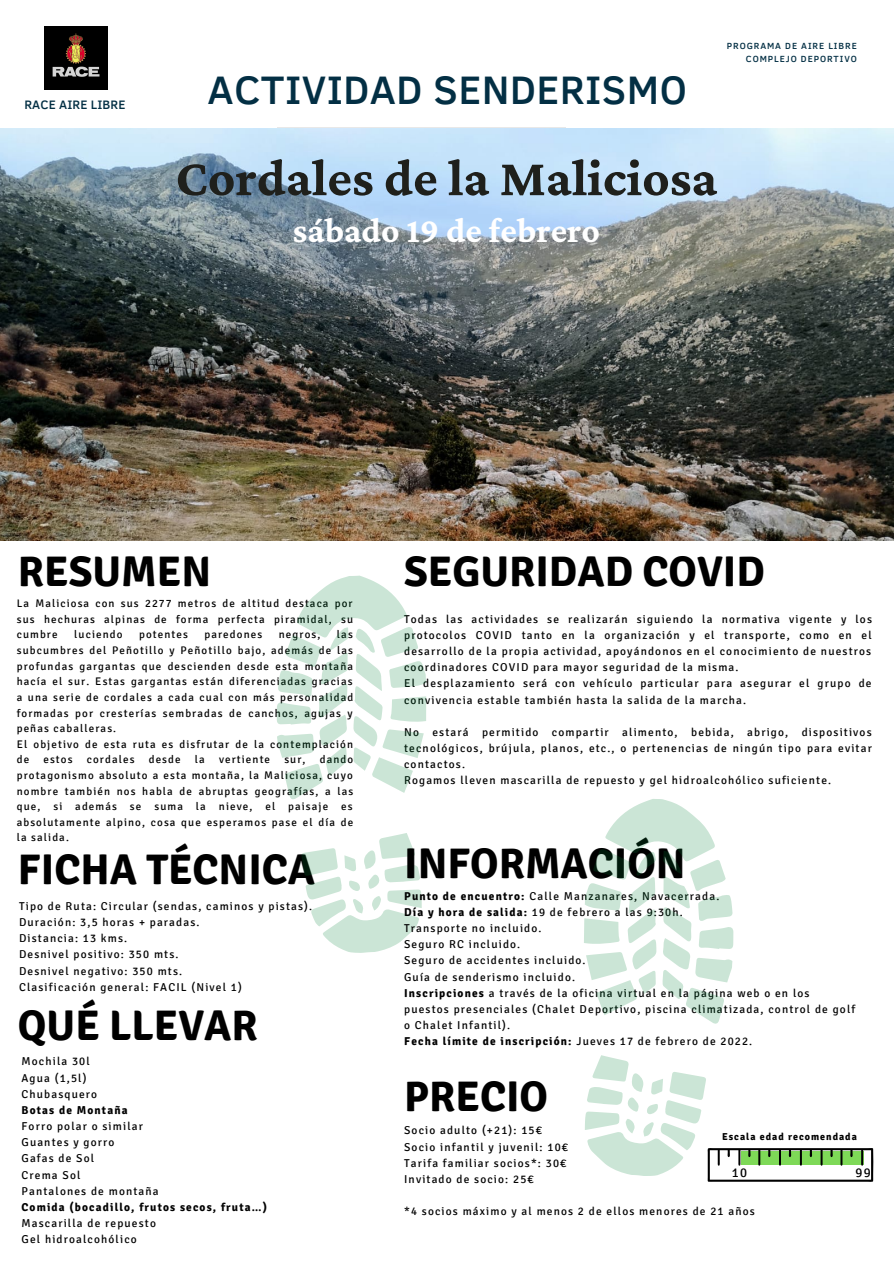
<style>
.page{position:relative;width:894px;height:1264px;background:#fff}
.page>*{position:absolute;margin:0;border:0;box-sizing:border-box;transform-origin:0 0}
.t1{font:700 53.1px "Crimson Pro";color:#1f201c}
.t2{font:700 42.75px "Signika";color:#000}
.t3{font:500 40.8px "Clear Sans";letter-spacing:.01em;color:#032f44}
.t4{font:700 35.55px "Crimson Pro";color:#fff}
.t5{font:13.2px "Signika";color:#000}
.t6{font:500 12.6px "Clear Sans";letter-spacing:.01em;color:#032f44}
.t7{font:11.4px/16.2px "Signika";letter-spacing:.1em;color:#000;text-align:justify}
.t8{font:700 11.4px "Signika";letter-spacing:.1em;color:#000}
.t9{font:10.95px/15.6px "Signika";letter-spacing:.1em;color:#000;text-align:justify}
.t10{font:700 10.05px "Signika";letter-spacing:.1em;color:#000}
.t11{font:500 9.15px "Clear Sans";letter-spacing:.1em;color:#032f44}
.s1{font-family:"Noto Sans Gurmukhi"}
.s2{font-weight:700}
.s3{font-weight:400}
</style>
<div class="page">
<hr style="left:277px;top:127px;width:289px;height:1px;background:#e8e8e8">
<img style="left:44px;top:27px;width:63px;height:63px">
<svg style="left:276px;top:575px;width:150px;height:224px"></svg>
<svg style="left:301px;top:833px;width:121px;height:120px"></svg>
<svg style="left:584px;top:799px;width:150px;height:225px"></svg>
<svg style="left:585px;top:1055px;width:288px;height:126px"></svg>
<img style="left:0;top:128px;width:893px;height:412px">
<p class="t6" style="left:24px;top:95px;width:103px">RACE AIRE LIBRE</p>
<p class="t3" style="left:207px;top:60px;width:480px">ACTIVIDAD SENDERISMO</p>
<p class="t11" style="left:726px;top:39px;width:131px">PROGRAMA DE AIRE LIBRE</p>
<p class="t11" style="left:745px;top:52px;width:112px">COMPLEJO DEPORTIVO</p>
<p class="t1" style="left:175px;top:148px;width:543px">Cordales de la Maliciosa</p>
<p class="t4" style="left:293px;top:210px;width:308px">sábado 19 de febrero</p>
<p class="t2" style="left:18px;top:545px;width:194px">RESUMEN</p>
<p class="t9" style="left:17px;top:596px;width:338px">La Maliciosa con sus 2277 metros de altitud destaca por sus hechuras alpinas de forma perfecta piramidal, su cumbre</p>
<p class="t9" style="left:17px;top:627px;width:338px;text-indent:320px">las subcumbres del Peñotillo y Peñotillo bajo, además de las profundas gargantas que descienden desde esta montaña hacía el sur. Estas gargantas están diferenciadas gracias a una serie de cordales a cada cual con más personalidad formadas por cresterías sembradas de canchos, agujas y peñas caballeras.</p>
<p class="t9" style="left:17px;top:736px;width:338px">El objetivo de esta ruta es disfrutar de la contemplación de</p>
<p class="t9" style="left:74px;top:627px;width:50px">luciendo</p>
<p class="t9" style="left:139px;top:627px;width:50px">potentes</p>
<p class="t9" style="left:204px;top:627px;width:59px">paredones</p>
<p class="t9" style="left:279px;top:627px;width:43px">negros,</p>
<p class="t9" style="left:17px;top:752px;width:338px;text-indent:303px">dando protagonismo absoluto a esta montaña, la Maliciosa, cuyo nombre también nos habla de abruptas geografías, a las que, si además se suma la nieve, el paisaje es absolutamente alpino, cosa que esperamos pase el día de la salida.</p>
<p class="t2" style="left:18px;top:843px;width:298px">FICHA TÉCNICA</p>
<p class="t9" style="left:43px;top:752px;width:31px">estos</p>
<p class="t9" style="left:87px;top:752px;width:49px">cordales</p>
<p class="t9" style="left:149px;top:752px;width:33px">desde</p>
<p class="t9" style="left:195px;top:752px;width:11px">la</p>
<p class="t9" style="left:219px;top:752px;width:53px">vertiente</p>
<p class="t9" style="left:284px;top:752px;width:23px">sur,</p>
<p class="t7" style="left:19px;top:898px;width:294px">Tipo de Ruta: Circular (sendas, caminos y pistas).</p>
<p class="t7" style="left:19px;top:914px;width:182px">Duración: 3,5 horas + paradas.</p>
<p class="t7" style="left:19px;top:930px;width:110px">Distancia: 13 kms.</p>
<p class="t7" style="left:19px;top:946px;width:161px">Desnivel positivo: 350 mts.</p>
<p class="t7" style="left:19px;top:962px;width:165px">Desnivel negativo: 350 mts.</p>
<p class="t7" style="left:19px;top:978px;width:224px">Clasificación general: FACIL (Nivel 1)</p>
<p class="t2" style="left:18px;top:1000px;width:241px">QUÉ LLEVAR</p>
<p class="t7" style="left:22px;top:1053px;width:70px">Mochila 30l</p>
<p class="t7" style="left:22px;top:1069px;width:66px">Agua (1,5l)</p>
<p class="t7" style="left:22px;top:1085px;width:77px">Chubasquero</p>
<p class="t8" style="left:22px;top:1103px;width:107px">Botas de Montaña</p>
<p class="t7" style="left:22px;top:1118px;width:123px">Forro polar o similar</p>
<p class="t7" style="left:22px;top:1134px;width:94px">Guantes y gorro</p>
<p class="t7" style="left:22px;top:1150px;width:74px">Gafas de Sol</p>
<p class="t7" style="left:22px;top:1166px;width:60px">Crema Sol</p>
<p class="t7" style="left:22px;top:1182px;width:139px">Pantalones de montaña</p>
<p class="t8" style="left:22px;top:1200px;width:247px">Comida (bocadillo, frutos secos, fruta<span class="s1">…</span>)</p>
<p class="t7" style="left:22px;top:1215px;width:136px">Mascarilla de repuesto</p>
<p class="t7" style="left:22px;top:1231px;width:117px">Gel hidroalcohólico</p>
<p class="t2" style="left:404px;top:545px;width:362px">SEGURIDAD COVID</p>
<p class="t7" style="left:404px;top:611px;width:469px">Todas las actividades se realizarán siguiendo la normativa vigente y los protocolos COVID tanto en la organización y el transporte, como en el desarrollo de la propia actividad, apoyándonos en el conocimiento de nuestros coordinadores COVID para mayor seguridad de la misma.</p>
<p class="t7" style="left:404px;top:675px;width:469px">El desplazamiento será con vehículo particular para asegurar el grupo de convivencia estable también hasta la salida de la marcha.</p>
<p class="t7" style="left:404px;top:724px;width:469px">No estará permitido compartir alimento, bebida, abrigo, dispositivos tecnológicos, brújula, planos, etc., o pertenencias de ningún tipo para evitar contactos.</p>
<p class="t7" style="left:404px;top:772px;width:428px">Rogamos lleven mascarilla de repuesto y gel hidroalcohólico suficiente.</p>
<p class="t2" style="left:404px;top:837px;width:283px">INFORMACIÓN</p>
<p class="t7" style="left:404px;top:887px;width:316px"><span class="s2">Punto de encuentro:</span> Calle Manzanares, Navacerrada.</p>
<p class="t7" style="left:404px;top:904px;width:280px"><span class="s2">Día y hora de salida:</span> 19 de febrero a las 9:30h.</p>
<p class="t7" style="left:404px;top:920px;width:139px">Transporte no incluido.</p>
<p class="t7" style="left:404px;top:936px;width:118px">Seguro RC incluido.</p>
<p class="t7" style="left:404px;top:952px;width:183px">Seguro de accidentes incluido.</p>
<p class="t7" style="left:404px;top:968px;width:172px">Guía de senderismo incluido.</p>
<p class="t7" style="left:404px;top:984px;width:452px;text-align:left"><span class="s2">Inscripciones</span> a través de la oficina virtual en la página web o en los puestos presenciales (Chalet Deportivo, piscina climatizada, control de golf o Chalet Infantil).</p>
<p class="t8" style="left:404px;top:1034px;width:349px">Fecha límite de inscripción: <span class="s3">Jueves 17 de febrero de 2022.</span></p>
<p class="t2" style="left:404px;top:1070px;width:145px">PRECIO</p>
<p class="t10" style="left:721px;top:1130px;width:136px">Escala edad recomendada</p>
<p class="t7" style="left:404px;top:1122px;width:139px">Socio adulto (+21): 15€</p>
<p class="t7" style="left:404px;top:1138px;width:166px">Socio infantil y juvenil: 10€</p>
<p class="t7" style="left:404px;top:1154px;width:164px">Tarifa familiar socios*: 30€</p>
<p class="t7" style="left:404px;top:1171px;width:131px">Invitado de socio: 25€</p>
<p class="t7" style="left:404px;top:1203px;width:352px">*4 socios máximo y al menos 2 de ellos menores de 21 años</p>
<p class="t5" style="left:731px;top:1164px;width:17px">10</p>
<p class="t5" style="left:855px;top:1164px;width:17px">99</p>
</div>
